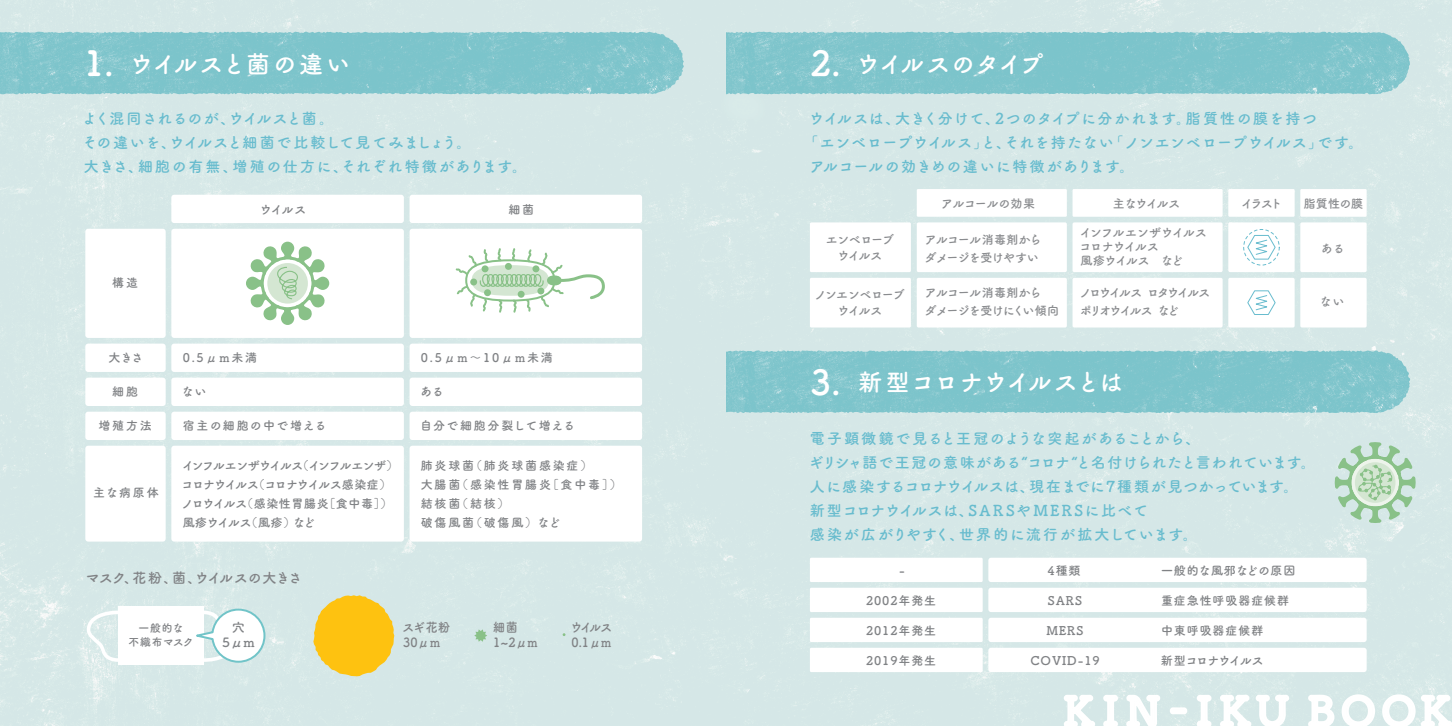
<style>
.page{position:relative;width:1452px;height:726px;background:#fff}
.page>*{position:absolute;margin:0;border:0;box-sizing:border-box;transform-origin:0 0}
.t1{font:700 40px "Tsuku B Rd Gothic";letter-spacing:.18em;color:#fff}
.t2{font:700 24px "Tsuku B Rd Gothic";letter-spacing:-.01em;color:#fff}
.t3{font:700 24px "Tsuku B Rd Gothic";letter-spacing:.06em;color:#fff}
.t4{font:700 24px "Tsuku B Rd Gothic";letter-spacing:-.04em;color:#fff}
.t5{font:700 15px/24px "Tsuku B Rd Gothic";letter-spacing:.05em;color:#68bcce}
.t6{font:700 15px "Tsuku B Rd Gothic";letter-spacing:.03em;color:#68bcce}
.t7{font:700 15px "Tsuku B Rd Gothic";letter-spacing:.07em;color:#68bcce}
.t8{font:700 14px "Tsuku B Rd Gothic";letter-spacing:-.035em;color:#808285}
.t9{font:700 12.8px/15px "Tsuku B Rd Gothic";color:#808285;scale:.94 1}
.t10{font:700 12.8px/15px "Tsuku B Rd Gothic";color:#808285;text-align:center;scale:1.05 1}
.t11{font:700 12px/16px "Tsuku B Rd Gothic";letter-spacing:-.055em;color:#8a8c8f}
.t12{font:700 12px "Tsuku B Rd Gothic";letter-spacing:.075em;color:#808285}
.t13{font:700 12px/19px "Tsuku B Rd Gothic";letter-spacing:-.07em;color:#808285}
.t14{font:700 12px/19px "Tsuku B Rd Gothic";letter-spacing:.15em;color:#808285}
.t15{font:700 12px/18px "Tsuku B Rd Gothic";letter-spacing:-.18em;color:#8a8c8f}
.t16{font:700 12px "Tsuku B Rd Gothic";letter-spacing:.03em;color:#808285}
.t17{font:700 12px "Tsuku B Rd Gothic";letter-spacing:.1em;color:#808285}
.t18{font:700 12px "Tsuku B Rd Gothic";letter-spacing:-.075em;color:#808285}
.t19{font:700 12px "Tsuku B Rd Gothic";letter-spacing:-.02em;color:#8a8c8f}
.t20{font:700 10.8px/14.4px "Tsuku B Rd Gothic";letter-spacing:.06em;color:#808285;text-align:center}
.s1{font-size:34.6px}
</style>
<div class="page">
<img style="left:0;top:0;width:1451px;height:726px">
<svg style="left:1062px;top:492px;width:99px;height:234px"></svg>
<svg style="left:1168px;top:706px;width:20px;height:9px"></svg>
<svg style="left:1195px;top:693px;width:17px;height:33px"></svg>
<svg style="left:1218px;top:693px;width:72px;height:33px"></svg>
<svg style="left:1306px;top:693px;width:145px;height:33px"></svg>
<img style="left:726px;top:32px;width:418px;height:62px">
<img style="left:726px;top:350px;width:414px;height:63px">
<img style="left:0;top:32px;width:618px;height:62px">
<div style="left:1300px;top:278px;width:66px;height:49px;background:#fff;border-radius:2px"></div>
<div style="left:988px;top:647px;width:378px;height:25px;background:#fff;border-radius:3px"></div>
<div style="left:988px;top:617px;width:378px;height:25px;background:#fff;border-radius:3px"></div>
<div style="left:988px;top:587px;width:378px;height:25px;background:#fff;border-radius:3px"></div>
<div style="left:988px;top:557px;width:378px;height:25px;background:#fff;border-radius:3px"></div>
<div style="left:810px;top:647px;width:172px;height:25px;background:#fff"></div>
<div style="left:810px;top:617px;width:172px;height:25px;background:#fff"></div>
<div style="left:810px;top:587px;width:172px;height:25px;background:#fff"></div>
<div style="left:810px;top:557px;width:172px;height:25px;background:#fff"></div>
<div style="left:1228px;top:278px;width:66px;height:49px;background:#fff;border-radius:2px"></div>
<div style="left:1072px;top:278px;width:150px;height:49px;background:#fff;border-radius:2px"></div>
<div style="left:916px;top:278px;width:150px;height:49px;background:#fff;border-radius:2px"></div>
<div style="left:810px;top:278px;width:100px;height:49px;background:#fff"></div>
<div style="left:1300px;top:222px;width:66px;height:50px;background:#fff;border-radius:2px"></div>
<div style="left:1228px;top:222px;width:66px;height:50px;background:#fff;border-radius:2px"></div>
<div style="left:1072px;top:222px;width:150px;height:50px;background:#fff;border-radius:2px"></div>
<div style="left:916px;top:222px;width:150px;height:50px;background:#fff;border-radius:2px"></div>
<div style="left:1300px;top:189px;width:66px;height:28px;background:#fff"></div>
<div style="left:1228px;top:189px;width:66px;height:28px;background:#fff"></div>
<div style="left:1072px;top:189px;width:150px;height:28px;background:#fff"></div>
<div style="left:916px;top:189px;width:150px;height:28px;background:#fff"></div>
<div style="left:810px;top:222px;width:100px;height:50px;background:#fff"></div>
<div style="left:409px;top:343px;width:233px;height:29px;background:#fff;border-radius:3px"></div>
<div style="left:409px;top:229px;width:233px;height:109px;background:#fff;border-radius:3px"></div>
<div style="left:409px;top:377px;width:233px;height:29px;background:#fff;border-radius:3px"></div>
<div style="left:409px;top:411px;width:233px;height:29px;background:#fff;border-radius:3px"></div>
<div style="left:409px;top:446px;width:233px;height:95px;background:#fff;border-radius:3px"></div>
<div style="left:409px;top:195px;width:233px;height:28px;background:#fff;border-radius:3px"></div>
<div style="left:171px;top:343px;width:233px;height:29px;background:#fff;border-radius:3px"></div>
<div style="left:171px;top:229px;width:233px;height:109px;background:#fff;border-radius:3px"></div>
<div style="left:171px;top:377px;width:233px;height:29px;background:#fff;border-radius:3px"></div>
<div style="left:171px;top:411px;width:233px;height:29px;background:#fff;border-radius:3px"></div>
<div style="left:171px;top:446px;width:233px;height:95px;background:#fff;border-radius:3px"></div>
<div style="left:85px;top:343px;width:81px;height:29px;background:#fff;border-radius:3px"></div>
<div style="left:85px;top:229px;width:81px;height:109px;background:#fff;border-radius:3px"></div>
<div style="left:85px;top:377px;width:81px;height:29px;background:#fff;border-radius:3px"></div>
<div style="left:85px;top:411px;width:81px;height:29px;background:#fff;border-radius:3px"></div>
<div style="left:85px;top:446px;width:81px;height:95px;background:#fff;border-radius:3px"></div>
<div style="left:171px;top:195px;width:233px;height:28px;background:#fff;border-radius:3px"></div>
<svg style="left:455px;top:248px;width:150px;height:65px"></svg>
<svg style="left:246px;top:241px;width:84px;height:84px"></svg>
<div style="left:1243px;top:229px;width:36px;height:36px;border:1px dashed #68bcce;border-radius:50%"></div>
<svg style="left:1246px;top:234px;width:30px;height:26px"></svg>
<svg style="left:1247px;top:290px;width:29px;height:25px"></svg>
<div style="left:118px;top:606px;width:85px;height:59px;background:#fff"></div>
<svg style="left:313px;top:595px;width:81px;height:81px"></svg>
<svg style="left:85px;top:609px;width:33px;height:55px"></svg>
<svg style="left:196px;top:607px;width:70px;height:56px"></svg>
<svg style="left:474px;top:629px;width:13px;height:12px"></svg>
<svg style="left:1333px;top:394px;width:84px;height:176px"></svg>
<h2 class="t3" style="left:84px;top:45px;width:268px"><span class="s1">1.</span> ウイルスと菌の違い</h2>
<p class="t5" style="left:82px;top:106px;width:446px">よく混同されるのが、ウイルスと菌。<br>その違いを、ウイルスと細菌で比較して見てみましょう。<br>大きさ、細胞の有無、増殖の仕方に、それぞれ特徴があります。</p>
<p class="t12" style="left:112px;top:273px;width:27px">構造</p>
<p class="t12" style="left:260px;top:200px;width:48px">ウイルス</p>
<p class="t12" style="left:108px;top:348px;width:37px">大きさ</p>
<p class="t12" style="left:112px;top:382px;width:27px">細胞</p>
<p class="t12" style="left:98px;top:416px;width:55px">増殖方法</p>
<p class="t12" style="left:93px;top:483px;width:67px">主な病原体</p>
<p class="t12" style="left:183px;top:348px;width:76px">0.5μm未満</p>
<p class="t12" style="left:182px;top:382px;width:26px">ない</p>
<p class="t17" style="left:183px;top:416px;width:145px">宿主の細胞の中で増える</p>
<p class="t13" style="left:182px;top:455px;width:218px">インフルエンザウイルス（インフルエンザ）コロナウイルス（コロナウイルス感染症）ノロウイルス（感染性胃腸炎［食中毒］）風疹ウイルス（風疹）など</p>
<p class="t8" style="left:86px;top:566px;width:218px">マスク、花粉、菌、ウイルスの大きさ</p>
<p class="t12" style="left:508px;top:200px;width:27px">細菌</p>
<p class="t14" style="left:421px;top:347px;width:134px">0.5μm～10μm未満</p>
<p class="t12" style="left:420px;top:382px;width:25px">ある</p>
<p class="t12" style="left:420px;top:416px;width:156px">自分で細胞分裂して増える</p>
<p class="t14" style="left:421px;top:455px;width:202px">肺炎球菌（肺炎球菌感染症）<br>大腸菌（感染性胃腸炎［食中毒］）結核菌（結核）<br>破傷風菌（破傷風）など</p>
<p class="t10" style="left:222px;top:618px;width:33px">穴<br>5μm</p>
<p class="t9" style="left:493px;top:618px;width:49px">細菌<br>1~2μm</p>
<p class="t9" style="left:570px;top:618px;width:46px">ウイルス<br>0.1μm</p>
<p class="t20" style="left:129px;top:619px;width:67px">一般的な<br>不織布マスク</p>
<p class="t9" style="left:402px;top:618px;width:52px">スギ花粉<br>30μｍ</p>
<h2 class="t4" style="left:810px;top:45px;width:234px"><span class="s1">2.</span> ウイルスのタイプ</h2>
<p class="t7" style="left:809px;top:107px;width:509px">ウイルスは、大きく分けて、2つのタイプに分かれます。脂質性の膜を持つ</p>
<p class="t6" style="left:803px;top:131px;width:562px">「エンベロープウイルス」と、それを持たない「ノンエンベロープウイルス」です。</p>
<p class="t5" style="left:810px;top:154px;width:326px">アルコールの効きめの違いに特徴があります。</p>
<p class="t11" style="left:825px;top:230px;width:70px;text-align:center">エンベローブウイルス</p>
<p class="t11" style="left:814px;top:285px;width:92px;text-align:center">ノンエンベローブウイルス</p>
<p class="t19" style="left:941px;top:194px;width:95px">アルコールの効果</p>
<p class="t11" style="left:1112px;top:194px;width:69px">主なウイルス</p>
<p class="t11" style="left:1240px;top:194px;width:43px">イラスト</p>
<p class="t11" style="left:1079px;top:225px;width:129px;line-height:14px">インフルエンザウイルスコロナウイルス<br>風疹ウイルス　など</p>
<p class="t11" style="left:924px;top:229px;width:118px;line-height:18px">アルコール消毒剤からダメージを受けやすい</p>
<p class="t11" style="left:924px;top:283px;width:136px;line-height:18px">アルコール消毒剤から<br>ダメージを受けにくい傾向</p>
<p class="t15" style="left:1079px;top:283px;width:132px">ノロウイルス ロタウイルスポリオウイルス など</p>
<h2 class="t2" style="left:810px;top:363px;width:314px"><span class="s1">3.</span> 新型コロナウイルスとは</h2>
<p class="t11" style="left:1303px;top:194px;width:61px">脂質性の膜</p>
<p class="t11" style="left:1320px;top:240px;width:25px">ある</p>
<p class="t11" style="left:1319px;top:292px;width:26px">ない</p>
<p class="t5" style="left:808px;top:425px;width:508px">電子顕微鏡で見ると王冠のような突起があることから、<br>ギリシャ語で王冠の意味がある“コロナ“と名付けられたと言われています。人に感染するコロナウイルスは、現在までに7種類が見つかっています。新型コロナウイルスは、SARSやMERSに比べて<br>感染が広がりやすく、世界的に流行が拡大しています。</p>
<p class="t12" style="left:899px;top:561px;width:7px">-</p>
<p class="t12" style="left:1047px;top:561px;width:34px">4種類</p>
<p class="t16" style="left:1160px;top:561px;width:136px">一般的な風邪などの原因</p>
<p class="t12" style="left:866px;top:591px;width:72px">2002年発生</p>
<p class="t12" style="left:1047px;top:591px;width:36px">SARS</p>
<p class="t12" style="left:1160px;top:591px;width:130px">重症急性呼吸器症候群</p>
<p class="t12" style="left:866px;top:621px;width:72px">2012年発生</p>
<p class="t12" style="left:1046px;top:621px;width:39px">MERS</p>
<p class="t12" style="left:1160px;top:621px;width:104px">中東呼吸器症候群</p>
<p class="t12" style="left:866px;top:651px;width:72px">2019年発生</p>
<p class="t12" style="left:1030px;top:651px;width:71px">COVID-19</p>
<p class="t18" style="left:1160px;top:651px;width:104px">新型コロナウイルス</p>
<h1 class="t1" style="left:1064px;top:680px;width:393px">KIN-IKUＢＯＯＫ</h1>
</div>
